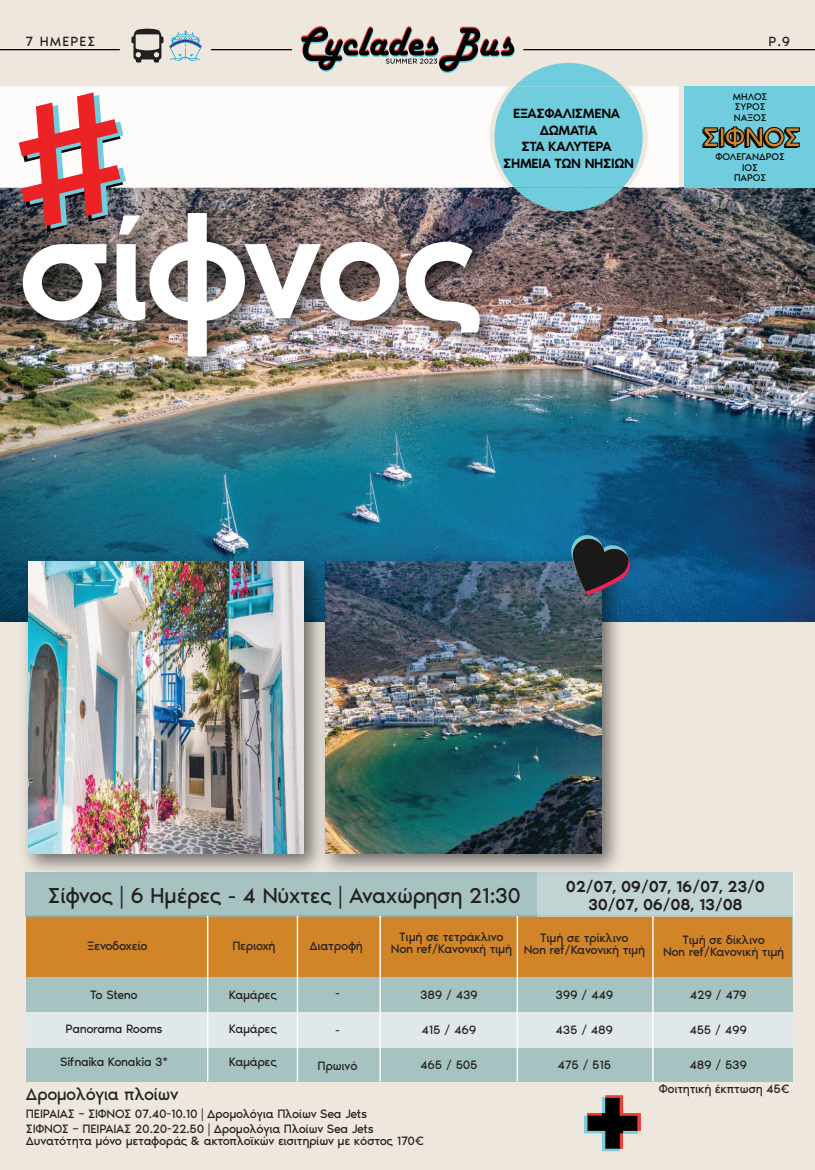
<style>
.page{position:relative;width:815px;height:1170px;background:#fff}
.page>*{position:absolute;margin:0;border:0;box-sizing:border-box;transform-origin:0 0}
.t1{font:500 149.38px "Noir Pro";letter-spacing:-.035em;color:#fff}
.t2{font:500 27.88px "Noir Pro";letter-spacing:-.035em;color:#010101}
.t3{font:22.25px "Noir Pro";letter-spacing:-.02em;color:#231f20}
.t4{font:17.5px "Noir Pro";letter-spacing:-.03em;color:#231f20}
.t5{font:500 16.25px/17.5px "Noir Pro";letter-spacing:-.02em;color:#231f20;text-align:center}
.t6{font:500 13.75px/16.5px "Noir Pro";letter-spacing:-.025em;color:#010101;text-align:center}
.t7{font:13.75px "Noir Pro";letter-spacing:.08em;color:#231f20}
.t8{font:12.5px/12.5px "Noir Pro";letter-spacing:-.02em;color:#231f20;text-align:center}
.t9{font:10px/10.9px "Noir Pro";letter-spacing:-.005em;color:#010101;text-align:center}
</style>
<div class="page">
<div style="left:0;top:0;width:815px;height:1169px;background:#eee7de"></div>
<img style="left:0;top:187px;width:815px;height:434px">
<div style="left:0;top:86px;width:301px;height:102px;background:#fdfcfb"></div>
<hr style="left:523px;top:49px;width:292px;height:1px;background:#010101">
<hr style="left:0;top:49px;width:120px;height:1px;background:#010101">
<hr style="left:211px;top:49px;width:81px;height:1px;background:#010101">
<svg style="left:131px;top:28px;width:71px;height:35px"></svg>
<div style="left:26px;top:915px;width:766px;height:166px;background:#a6c3c1"></div>
<div style="left:26px;top:1012px;width:767px;height:35px;background:#e1e8e9"></div>
<div style="left:26px;top:915px;width:766px;height:61px;background:#d28429"></div>
<div style="left:26px;top:872px;width:767px;height:44px;background:#a6c3c1"></div>
<div style="left:537px;top:872px;width:257px;height:44px;background:#c0d4d3"></div>
<hr style="left:207px;top:915px;width:1px;height:166px;background:#fff">
<hr style="left:297px;top:915px;width:1px;height:166px;background:#fff">
<hr style="left:379px;top:915px;width:2px;height:166px;background:#fff">
<hr style="left:517px;top:916px;width:1px;height:165px;background:#fff">
<hr style="left:652px;top:916px;width:2px;height:165px;background:#fff">
<div style="left:684px;top:86px;width:131px;height:102px;background:#70cddd"></div>
<svg style="left:301px;top:26px;width:378px;height:185px"></svg>
<svg style="left:704px;top:127px;width:14px;height:20px"></svg>
<div style="left:720px;top:128px;width:4px;height:19px;border:1px solid #010101"></div>
<svg style="left:725px;top:127px;width:75px;height:20px"></svg>
<img style="left:4px;top:179px;width:504px;height:213px">
<img style="left:14px;top:547px;width:297px;height:335px">
<img style="left:28px;top:561px;width:276px;height:292px">
<img style="left:311px;top:547px;width:319px;height:324px">
<img style="left:326px;top:561px;width:276px;height:292px">
<svg style="left:584px;top:1095px;width:57px;height:56px"></svg>
<svg style="left:570px;top:534px;width:62px;height:61px;background:#2d3c4e"></svg>
<svg style="left:3px;top:89px;width:132px;height:141px;background:#c8c8c9"></svg>
<p class="t7" style="left:26px;top:31px;width:71px">7 ΗΜΕΡΕΣ</p>
<p class="t7" style="left:768px;top:31px;width:24px">P.9</p>
<h1 class="t1" style="left:18px;top:151px;width:466px">σίφνος</h1>
<p class="t6" style="left:503px;top:104px;width:132px">ΕΞΑΣΦΑΛΙΣΜΕΝΑ<br>ΔΩΜΑΤΙΑ<br>ΣΤΑ ΚΑΛΥΤΕΡΑ<br>ΣΗΜΕΙΑ ΤΩΝ ΝΗΣΙΩΝ</p>
<p class="t9" style="left:733px;top:90px;width:36px">ΜΗΛΟΣ</p>
<p class="t9" style="left:735px;top:101px;width:32px">ΣΥΡΟΣ</p>
<p class="t9" style="left:734px;top:111px;width:34px">ΝΑΞΟΣ</p>
<h2 class="t2" style="left:701px;top:117px;width:100px">ΣΙΦΝΟΣ</h2>
<p class="t9" style="left:715px;top:151px;width:71px">ΦΟΛΕΓΑΝΔΡΟΣ</p>
<p class="t9" style="left:734px;top:161px;width:34px">ΙΟΣ<br>ΠΑΡΟΣ</p>
<h3 class="t3" style="left:48px;top:878px;width:475px">Σίφνος | 6 Ημέρες - 4 Νύχτες | Aναχώρηση 21:30</h3>
<h3 class="t5" style="left:566px;top:877px;width:201px">02/07, 09/07, 16/07, 23/0<br>30/07, 06/08, 13/08</h3>
<p class="t8" style="left:391px;top:929px;width:123px">Τιμή σε τετράκλινο<br>Non ref/Κανονική τιμή</p>
<p class="t8" style="left:87px;top:938px;width:62px">Ξενοδοχείο</p>
<p class="t8" style="left:232px;top:938px;width:45px">Περιοχή</p>
<p class="t8" style="left:309px;top:938px;width:55px">Διατροφή</p>
<p class="t8" style="left:524px;top:930px;width:123px">Τιμή σε τρίκλινο<br>Non ref/Κανονική τιμή</p>
<p class="t8" style="left:90px;top:987px;width:49px">To Steno</p>
<p class="t8" style="left:65px;top:1021px;width:99px">Panorama Rooms</p>
<p class="t8" style="left:60px;top:1054px;width:109px">Sifnaika Konakia 3*</p>
<p class="t8" style="left:229px;top:987px;width:50px">Καμάρες</p>
<p class="t8" style="left:229px;top:1021px;width:50px">Καμάρες</p>
<p class="t8" style="left:229px;top:1054px;width:50px">Καμάρες</p>
<p class="t8" style="left:335px;top:986px;width:6px">-</p>
<p class="t8" style="left:335px;top:1022px;width:6px">-</p>
<p class="t8" style="left:318px;top:1058px;width:41px">Πρωινό</p>
<p class="t8" style="left:420px;top:987px;width:59px">389 / 439</p>
<p class="t8" style="left:422px;top:1022px;width:56px">415 / 469</p>
<p class="t8" style="left:420px;top:1057px;width:59px">465 / 505</p>
<h3 class="t4" style="left:26px;top:1080px;width:154px">Δρομολόγια πλοίων</h3>
<p class="t8" style="left:26px;top:1105px;width:349px;line-height:15px;text-align:left">ΠΕΙΡΑΙΑΣ – ΣΙΦΝΟΣ 07.40-10.10 | Δρομολόγια Πλοίων Sea Jets<br>ΣΙΦΝΟΣ – ΠΕΙΡΑΙΑΣ 20.20-22.50 | Δρομολόγια Πλοίων Sea Jets</p>
<p class="t8" style="left:26px;top:1133px;width:399px">Δυνατότητα μόνο μεταφοράς &amp; ακτοπλοϊκών εισιτηρίων με κόστος 170€</p>
<p class="t8" style="left:555px;top:987px;width:59px">399 / 449</p>
<p class="t8" style="left:556px;top:1022px;width:59px">435 / 489</p>
<p class="t8" style="left:558px;top:1057px;width:55px">475 / 515</p>
<p class="t8" style="left:663px;top:932px;width:123px">Τιμή σε δίκλινο<br>Non ref/Κανονική τιμή</p>
<p class="t8" style="left:690px;top:987px;width:59px">429 / 479</p>
<p class="t8" style="left:689px;top:1022px;width:59px">455 / 499</p>
<p class="t8" style="left:689px;top:1057px;width:59px">489 / 539</p>
<p class="t8" style="left:659px;top:1081px;width:132px">Φοιτητική έκπτωση 45€</p>
</div>
